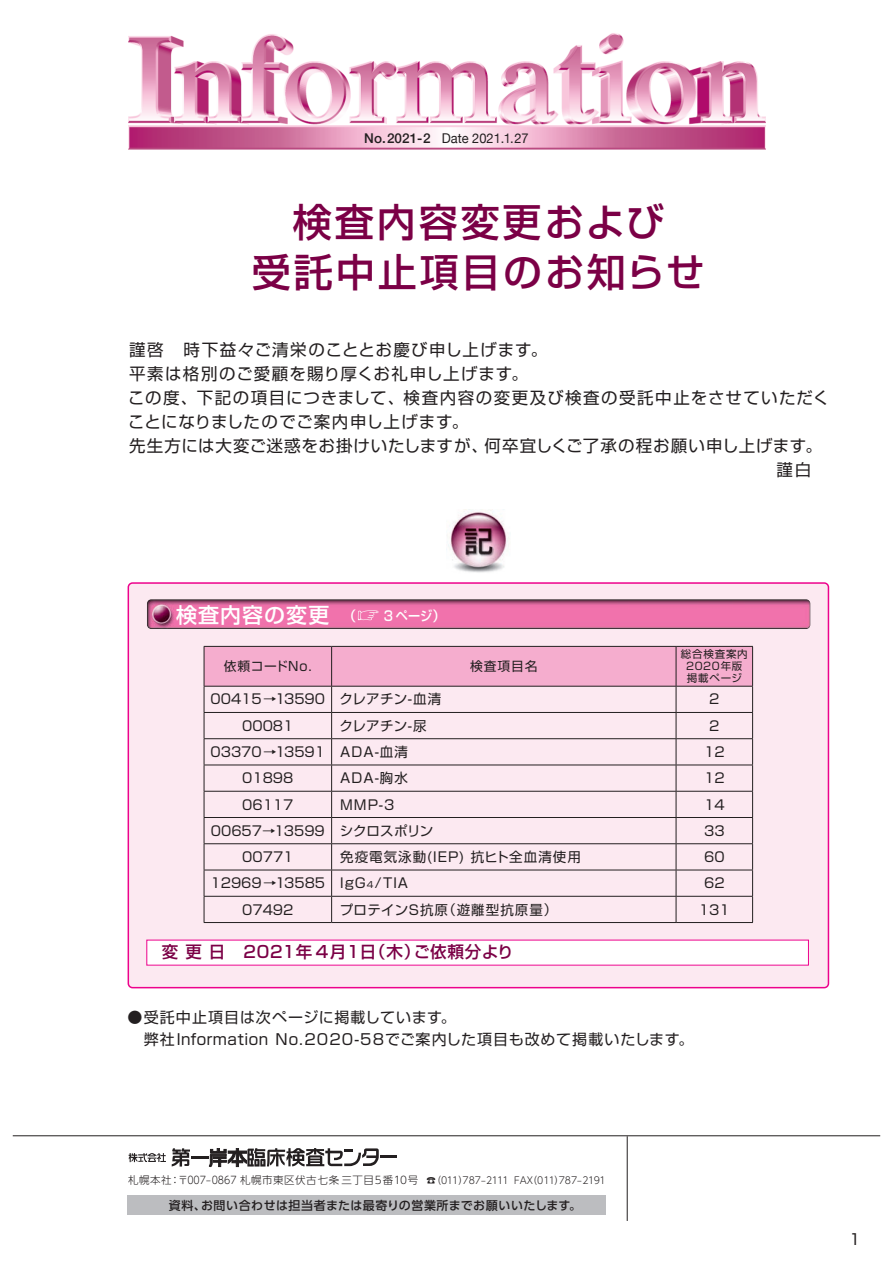
<style>
.page{position:relative;width:893px;height:1263px;background:#fff}
.page>*{position:absolute;margin:0;border:0;box-sizing:border-box;transform-origin:0 0}
.t1{font:500 39px/49.5px "Shin Go Pro";letter-spacing:.075em;color:#7b0046;text-align:center}
.t2{font:500 21px "Shin Go Pro";letter-spacing:.05em;color:#fff}
.t3{font:16.5px "Shin Go Pro";letter-spacing:.06em;color:#231f20}
.t4{font:16.5px "Shin Go Pro";letter-spacing:.085em;color:#231f20}
.t5{font:500 16.5px "Shin Go Pro";letter-spacing:.045em;color:#7b0046}
.t6{font:16.5px "Shin Go Pro";letter-spacing:.04em;color:#231f20}
.t7{font:15px/22.5px "Shin Go Pro";letter-spacing:.055em;color:#231f20}
.t8{font:13.5px "Shin Go Pro";color:#231f20}
.t9{font:13.5px "Shin Go Pro";letter-spacing:.075em;color:#231f20}
.t10{font:13.5px "Helvetica Neue";color:#231f20;scale:.95 1}
.t11{font:500 13.5px "Shin Go Pro";color:#fff;scale:.9 1}
.t12{font:12.75px "Shin Go Pro";letter-spacing:.04em;color:#231f20}
.t13{font:12.75px "Shin Go Pro";letter-spacing:.07em;color:#231f20}
.t14{font:12px "UD Shin Go Pro Medium 90 pv RKSJ H";letter-spacing:.04em;color:#231f20}
.t15{font:10.5px "UD Shin Go Pro Light 90 pv RKSJ H";letter-spacing:.05em;color:#231f20}
.t16{font:10.5px/12px "Shin Go Pro";letter-spacing:.075em;color:#231f20;text-align:center}
.s1{font-weight:500}
.s2{font-size:13.5px}
.s3{font-size:8.7px}
.s4{font-size:9.75px}
</style>
<div class="page">
<img style="left:446px;top:509px;width:63px;height:64px">
<img style="left:128px;top:33px;width:638px;height:117px">
<div style="left:128px;top:583px;width:700px;height:405px;background:#fce9f1;border-radius:4px"></div>
<div style="left:128px;top:582px;width:701px;height:406px;border:2px solid #ed028c;border-radius:4px"></div>
<div style="left:147px;top:940px;width:661px;height:25px;background:#fff"></div>
<svg style="left:204px;top:646px;width:549px;height:276px"></svg>
<hr style="left:204px;top:922px;width:128px;height:1px;background:#231f20">
<hr style="left:332px;top:922px;width:344px;height:1px;background:#231f20">
<hr style="left:676px;top:922px;width:77px;height:1px;background:#231f20">
<img style="left:147px;top:599px;width:663px;height:30px">
<svg style="left:358px;top:610px;width:20px;height:10px"></svg>
<hr style="left:13px;top:1135px;width:867px;height:1px;background:#231f20">
<hr style="left:627px;top:1136px;width:1px;height:85px;background:#231f20">
<div style="left:128px;top:1196px;width:478px;height:19px;background:#bcbdc0"></div>
<hr style="left:380px;top:1155px;width:16px;height:3px;background:#231f20">
<svg style="left:129px;top:1153px;width:37px;height:9px"></svg>
<svg style="left:172px;top:1148px;width:207px;height:19px"></svg>
<p class="t10" style="left:364px;top:128px;width:175px"><span class="s1">No.2021-2</span> Date 2021.1.27</p>
<h1 class="t1" style="left:252px;top:193px;width:454px">検査内容変更および<br>受託中止項目のお知らせ</h1>
<p class="t3" style="left:129px;top:336px;width:420px">謹啓　時下益々ご清栄のこととお慶び申し上げます。</p>
<p class="t3" style="left:129px;top:360px;width:400px">平素は格別のご愛顧を賜り厚くお礼申し上げます。</p>
<p class="t4" style="left:128px;top:384px;width:703px">この度、下記の項目につきまして、検査内容の変更及び検査の受託中止をさせていただく</p>
<p class="t6" style="left:128px;top:408px;width:341px">ことになりましたのでご案内申し上げます。</p>
<p class="t3" style="left:129px;top:432px;width:694px">先生方には大変ご迷惑をお掛けいたしますが、何卒宜しくご了承の程お願い申し上げます。</p>
<p class="t3" style="left:776px;top:456px;width:53px">謹白　</p>
<h2 class="t2" style="left:176px;top:597px;width:182px">検査内容の変更 <span class="s2">（</span></h2>
<p class="t11" style="left:384px;top:604px;width:71px">3 ページ）</p>
<p class="t12" style="left:224px;top:656px;width:89px">依頼コードNo.</p>
<p class="t13" style="left:470px;top:656px;width:69px">検査項目名</p>
<p class="t16" style="left:681px;top:647px;width:68px">総合検査案内<br>2020年版掲載ページ</p>
<p class="t8" style="left:211px;top:688px;width:232px">00415→13590 クレアチン-血清</p>
<p class="t8" style="left:709px;top:688px;width:12px">2</p>
<p class="t8" style="left:242px;top:714px;width:53px">00081</p>
<p class="t8" style="left:339px;top:714px;width:89px">クレアチン-尿</p>
<p class="t8" style="left:709px;top:714px;width:12px">2</p>
<p class="t8" style="left:211px;top:741px;width:199px">03370→13591 ADA-血清</p>
<p class="t8" style="left:704px;top:741px;width:22px">12</p>
<p class="t8" style="left:242px;top:767px;width:53px">01898</p>
<p class="t8" style="left:340px;top:767px;width:69px">ADA-胸水</p>
<p class="t8" style="left:704px;top:767px;width:22px">12</p>
<p class="t8" style="left:242px;top:793px;width:53px">06117</p>
<p class="t8" style="left:340px;top:793px;width:56px">MMP-3</p>
<p class="t8" style="left:704px;top:793px;width:22px">14</p>
<p class="t8" style="left:211px;top:819px;width:224px">00657→13599 シクロスポリン</p>
<p class="t8" style="left:704px;top:819px;width:22px">33</p>
<p class="t8" style="left:242px;top:846px;width:53px">00771</p>
<p class="t9" style="left:340px;top:846px;width:242px">免疫電気泳動(IEP) 抗ヒト全血清使用</p>
<p class="t8" style="left:704px;top:846px;width:22px">60</p>
<p class="t8" style="left:211px;top:872px;width:199px">12969→13585 IgG<span class="s3">4</span>/TIA</p>
<p class="t8" style="left:704px;top:872px;width:22px">62</p>
<p class="t8" style="left:242px;top:898px;width:53px">07492</p>
<p class="t9" style="left:340px;top:898px;width:212px">プロテインS抗原(遊離型抗原量)</p>
<p class="t8" style="left:699px;top:898px;width:32px">131</p>
<p class="t5" style="left:162px;top:938px;width:353px">変 更 日　2021年 4月1日（木）ご依頼分より</p>
<p class="t7" style="left:128px;top:1004px;width:567px">●受託中止項目は次ページに掲載しています。<br>　弊社Information No.2020-58でご案内した項目も改めて掲載いたします。</p>
<p class="t15" style="left:128px;top:1171px;width:479px">札幌本社：〒007‒0867 札幌市東区伏古七条三丁目5番10号 <span class="s4">☎（011）787‒2111 FAX（011）787‒2191</span></p>
<p class="t14" style="left:169px;top:1195px;width:414px">資料、お問い合わせは担当者または最寄りの営業所までお願いいたします。</p>
<p class="t7" style="left:849px;top:1226px;width:13px">1</p>
</div>
